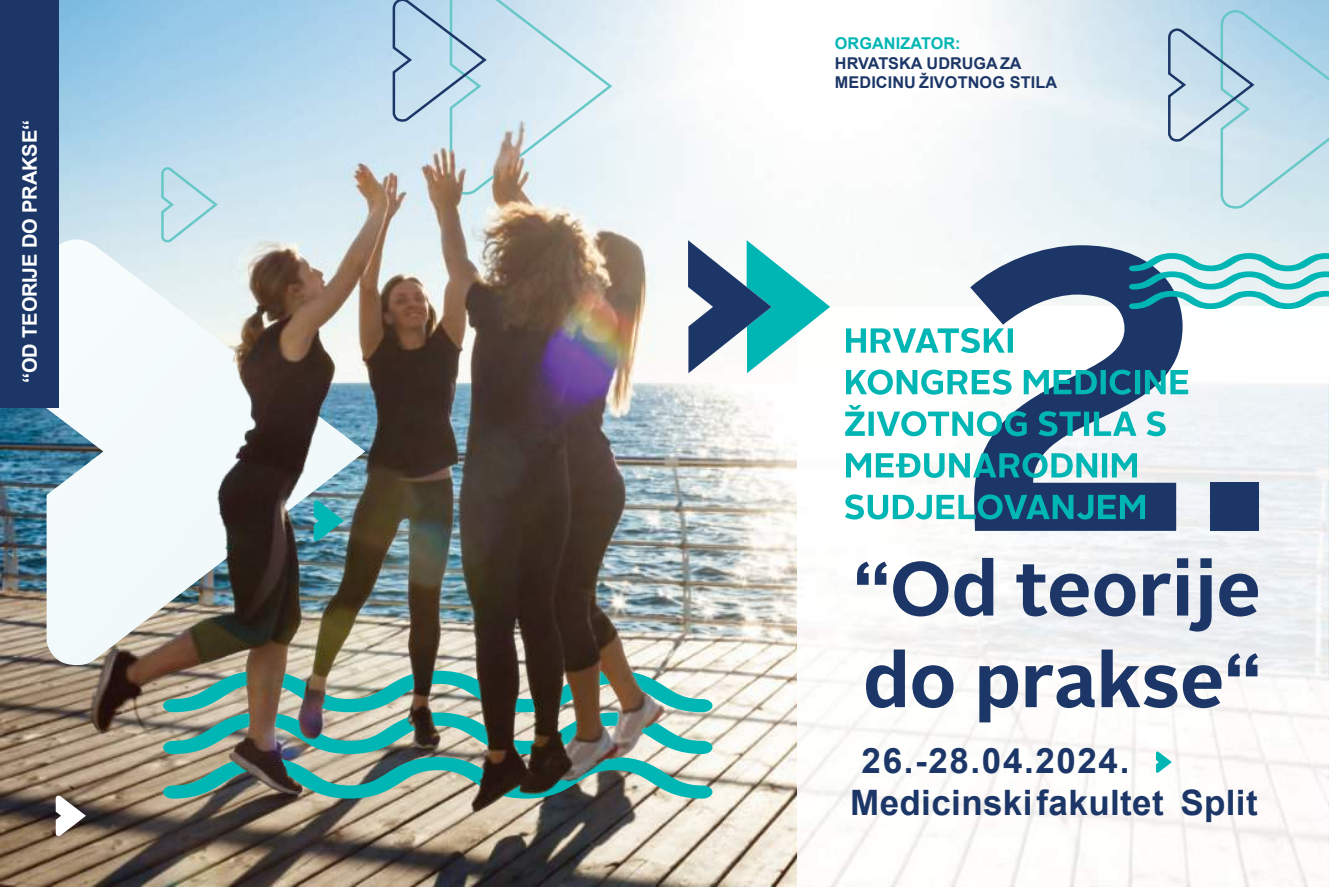
<style>
.page{position:relative;width:1329px;height:887px;background:#fff}
.page>*{position:absolute;margin:0;border:0;box-sizing:border-box;transform-origin:0 0}
.t1{font:700 35px/42px "Arial";letter-spacing:.01em;color:#1c3767}
.t2{font:700 20px "Arial";letter-spacing:-.005em;color:#fff}
.t3{font:700 16.25px/19.5px "Arial";letter-spacing:.005em;color:#1c3767}
.t4{font:700 16.25px "Arial";letter-spacing:.005em;color:#00b6b5}
</style>
<div class="page">
<img style="left:0;top:0;width:1329px;height:886px">
<img style="left:798px;top:306px;width:531px;height:580px">
<div style="left:0;top:0;width:58px;height:407px;background:#1c3767"></div>
<svg style="left:866px;top:649px;width:392px;height:73px"></svg>
<svg style="left:857px;top:557px;width:401px;height:74px"></svg>
<svg style="left:1167px;top:9px;width:162px;height:201px;background:#bdd9e8"></svg>
<svg style="left:688px;top:240px;width:142px;height:133px"></svg>
<svg style="left:970px;top:245px;width:212px;height:285px;fill:#1c3767"></svg>
<div style="left:1210px;top:482px;width:48px;height:48px;background:#1c3767"></div>
<svg style="left:845px;top:494px;width:300px;height:25px"></svg>
<svg style="left:846px;top:452px;width:291px;height:25px"></svg>
<svg style="left:845px;top:405px;width:321px;height:31px"></svg>
<svg style="left:846px;top:369px;width:342px;height:25px"></svg>
<svg style="left:846px;top:328px;width:167px;height:25px"></svg>
<svg style="left:681px;top:670px;width:31px;height:128px;background:#a1d2c9"></svg>
<img style="left:18px;top:0;width:663px;height:886px">
<svg style="left:1129px;top:253px;width:200px;height:56px;background:#7fc6cd"></svg>
<svg style="left:1156px;top:751px;width:16px;height:21px"></svg>
<p class="t2" style="left:16px;top:383px;width:264px;rotate:-90deg">“OD TEORĲE DO PRAKSE“</p>
<p class="t4" style="left:835px;top:32px;width:127px">ORGANIZATOR:</p>
<p class="t3" style="left:835px;top:53px;width:224px">HRVATSKA UDRUGA ZA<br>MEDICINU ŽIVOTNOG STILA</p>
<p class="t1" style="left:850px;top:739px;width:409px;text-indent:12px">26.-28.04.2024.<br>Medicinski fakultet Split</p>
</div>
